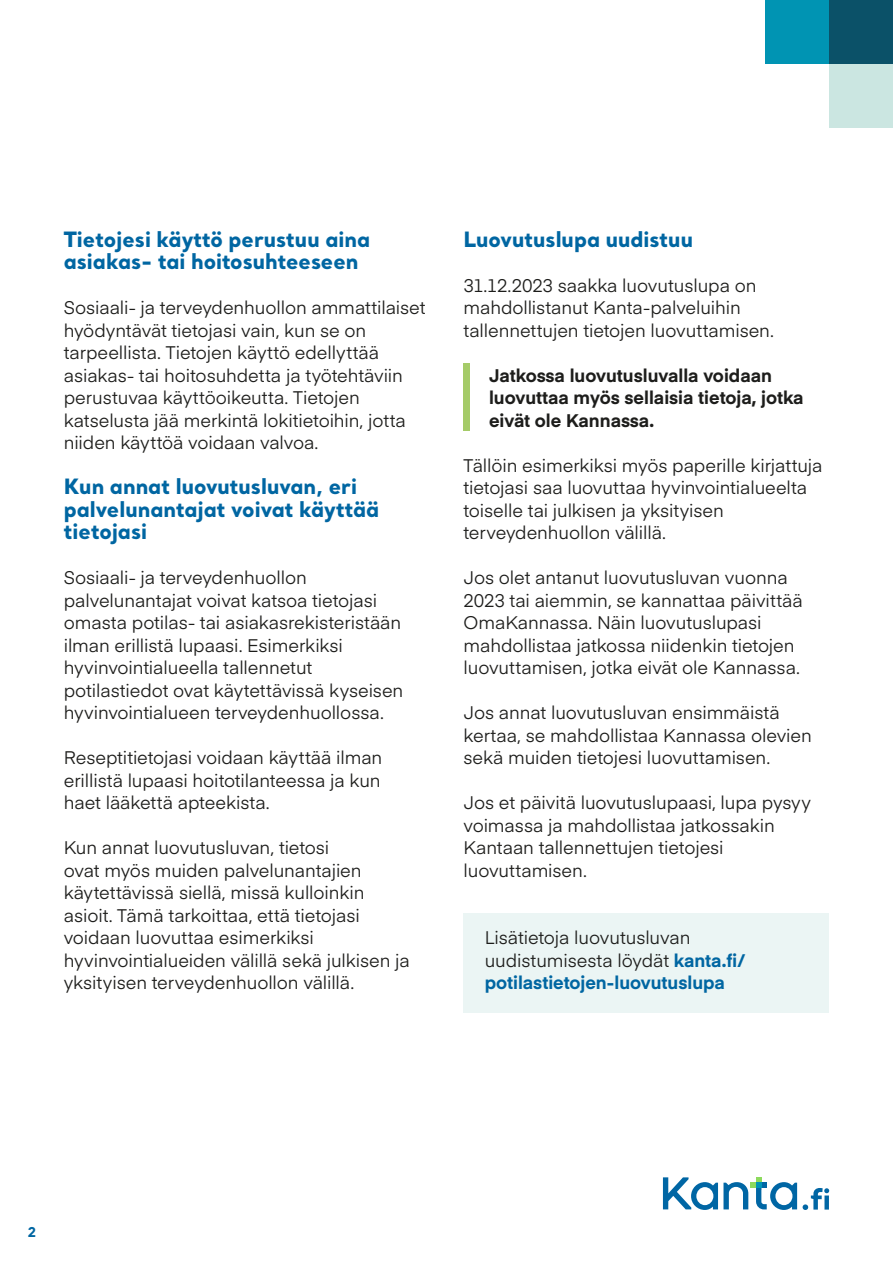
<style>
.page{position:relative;width:893px;height:1263px;background:#fff}
.page>*{position:absolute;margin:0;border:0;box-sizing:border-box;transform-origin:0 0}
.votsikko{font:800 21px/22.5px "Santral";color:#0066a2}
.leipis{font:18px/22.5px "Eina 01";letter-spacing:-.005em;color:#1d1d1b}
.nosto{font:700 18px/22.5px "Eina 01";color:#1d1d1b}
.t1{font:700 13.5px "Santral";color:#0066a2}
.s1{font-weight:700;color:#0066a2}
</style>
<div class="page">
<svg style="left:803px;top:1188px;width:26px;height:22px"></svg>
<svg style="left:663px;top:1177px;width:134px;height:33px"></svg>
<div style="left:463px;top:913px;width:366px;height:99px;background:#ebf5f4"></div>
<div style="left:463px;top:363px;width:7px;height:67px;background:#a5cb68"></div>
<div style="left:765px;top:0;width:64px;height:64px;background:#0094b3"></div>
<div style="left:829px;top:64px;width:64px;height:64px;background:#cbe6e1"></div>
<div style="left:829px;top:0;width:64px;height:64px;background:#0b5168"></div>
<h2 class="votsikko" style="left:64px;top:227px;width:308px">Tietojesi käyttö perustuu aina asiakas- tai hoitosuhteeseen</h2>
<p class="leipis" style="left:64px;top:295px;width:363px">Sosiaali- ja terveydenhuollon ammattilaiset hyödyntävät tietojasi vain, kun se on tarpeellista. Tietojen käyttö edellyttää asiakas- tai hoitosuhdetta ja työtehtäviin perustuvaa käyttöoikeutta. Tietojen katselusta jää merkintä lokitietoihin, jotta niiden käyttöä voidaan valvoa.</p>
<h2 class="votsikko" style="left:64px;top:475px;width:317px">Kun annat luovutusluvan, eri palvelunantajat voivat käyttää tietojasi</h2>
<p class="leipis" style="left:64px;top:565px;width:341px">Sosiaali- ja terveydenhuollon palvelunantajat voivat katsoa tietojasi omasta potilas- tai asiakasrekisteristään ilman erillistä lupaasi. Esimerkiksi hyvinvointialueella tallennetut potilastiedot ovat käytettävissä kyseisen hyvinvointialueen terveydenhuollossa.</p>
<p class="leipis" style="left:64px;top:745px;width:320px;text-align:justify">Reseptitietojasi voidaan käyttää ilman erillistä lupaasi hoitotilanteessa ja kun haet lääkettä apteekista.</p>
<p class="leipis" style="left:64px;top:835px;width:348px">Kun annat luovutusluvan, tietosi<br>ovat myös muiden palvelunantajien käytettävissä siellä, missä kulloinkin asioit. Tämä tarkoittaa, että tietojasi voidaan luovuttaa esimerkiksi hyvinvointialueiden välillä sekä julkisen ja yksityisen terveydenhuollon välillä.</p>
<h2 class="votsikko" style="left:463px;top:227px;width:231px">Luovutuslupa uudistuu</h2>
<p class="leipis" style="left:463px;top:273px;width:312px">31.12.2023 saakka luovutuslupa on mahdollistanut Kanta-palveluihin tallennettujen tietojen luovuttamisen.</p>
<p class="nosto" style="left:489px;top:363px;width:316px">Jatkossa luovutusluvalla voidaan luovuttaa myös sellaisia tietoja, jotka eivät ole Kannassa.</p>
<p class="leipis" style="left:463px;top:453px;width:361px">Tällöin esimerkiksi myös paperille kirjattuja tietojasi saa luovuttaa hyvinvointialueelta toiselle tai julkisen ja yksityisen terveydenhuollon välillä.</p>
<p class="leipis" style="left:463px;top:565px;width:341px">Jos olet antanut luovutusluvan vuonna 2023 tai aiemmin, se kannattaa päivittää OmaKannassa. Näin luovutuslupasi mahdollistaa jatkossa niidenkin tietojen luovuttamisen, jotka eivät ole Kannassa.</p>
<p class="leipis" style="left:463px;top:700px;width:350px">Jos annat luovutusluvan ensimmäistä kertaa, se mahdollistaa Kannassa olevien sekä muiden tietojesi luovuttamisen.</p>
<p class="leipis" style="left:463px;top:790px;width:349px">Jos et päivitä luovutuslupaasi, lupa pysyy voimassa ja mahdollistaa jatkossakin Kantaan tallennettujen tietojesi luovuttamisen.</p>
<p class="leipis" style="left:485px;top:925px;width:263px">Lisätietoja luovutusluvan uudistumisesta löydät <span class="s1">kanta.fi/ potilastietojen-luovutuslupa</span></p>
<p class="t1" style="left:27px;top:1223px;width:10px">2</p>
</div>
